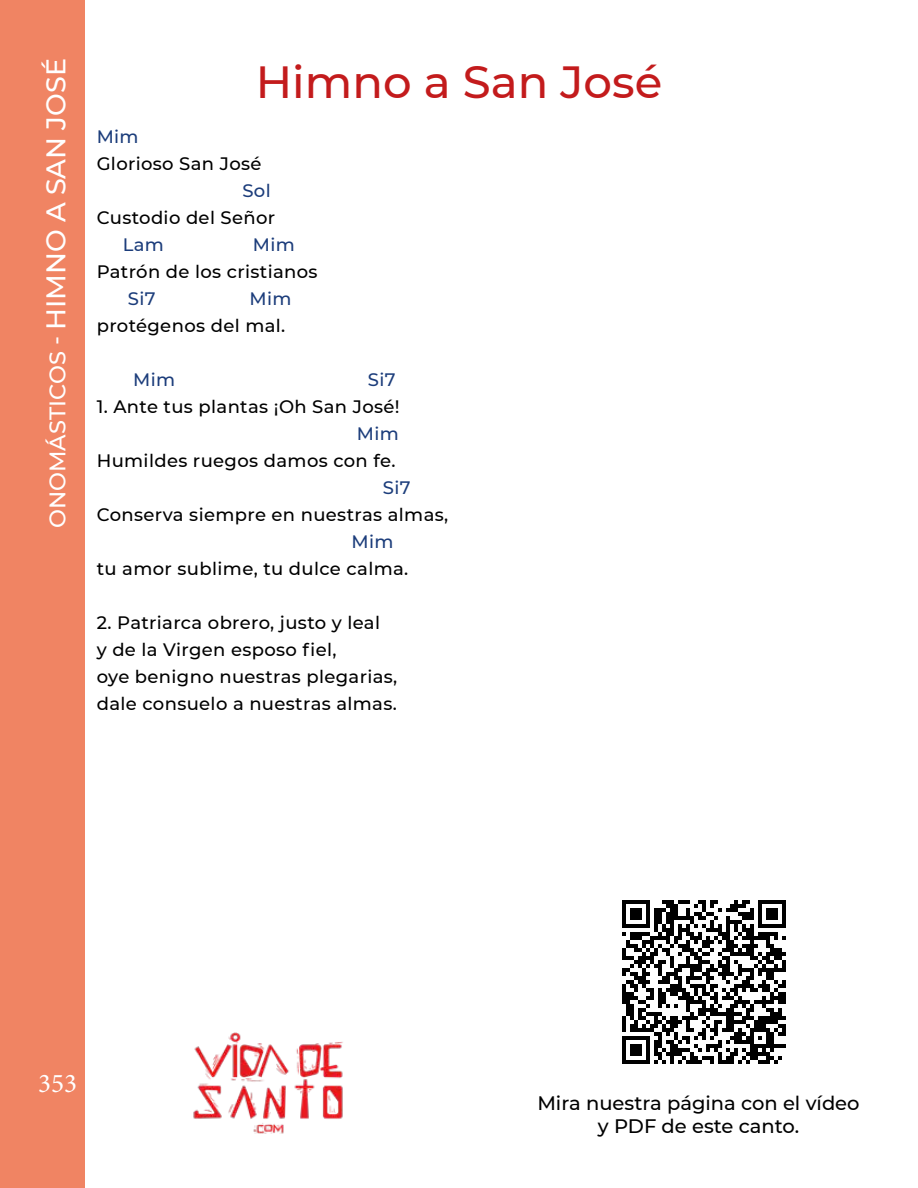
<style>
.page{position:relative;width:918px;height:1188px;background:#fff}
.page>*{position:absolute;margin:0;border:0;box-sizing:border-box;transform-origin:0 0}
.t1{font:500 45px "Montserrat";color:#c31b1c}
.t2{font:500 27px "Montserrat";color:#fff}
.t3{font:27px "Minion Pro";color:#fff}
.t4{font:500 19.5px/23.4px "Montserrat";color:#000;text-align:center}
.t5{font:500 18px/27px "Montserrat";letter-spacing:.02em;color:#000}
.t6{font:500 18px "Montserrat";letter-spacing:.02em;color:#1c3d7b}
.s1{font-size:22.5px}
</style>
<div class="page">
<div style="left:0;top:0;width:85px;height:1188px;background:#f08463"></div>
<img style="left:193px;top:1032px;width:150px;height:102px">
<svg style="left:622px;top:900px;width:164px;height:164px"></svg>
<h2 class="t2" style="left:37px;top:528px;width:472px;rotate:-90deg"><span class="s1">ONOMÁSTICOS -</span> HIMNO A SAN JOSÉ</h2>
<h1 class="t1" style="left:256px;top:51px;width:408px">Himno a San José</h1>
<p class="t6" style="left:97px;top:124px;width:43px">Mim</p>
<p class="t5" style="left:97px;top:150px;width:166px">Glorioso San José</p>
<p class="t6" style="left:242px;top:178px;width:30px">Sol</p>
<p class="t5" style="left:97px;top:204px;width:180px">Custodio del Señor</p>
<p class="t6" style="left:123px;top:232px;width:43px">Lam</p>
<p class="t6" style="left:253px;top:232px;width:43px">Mim</p>
<p class="t5" style="left:97px;top:258px;width:222px">Patrón de los cristianos</p>
<p class="t6" style="left:128px;top:286px;width:29px">Si7</p>
<p class="t6" style="left:250px;top:286px;width:43px">Mim</p>
<p class="t5" style="left:97px;top:312px;width:190px">protégenos del mal.</p>
<p class="t6" style="left:133px;top:367px;width:43px">Mim</p>
<p class="t6" style="left:368px;top:367px;width:29px">Si7</p>
<p class="t5" style="left:97px;top:393px;width:305px">1. Ante tus plantas ¡Oh San José!</p>
<p class="t6" style="left:357px;top:421px;width:43px">Mim</p>
<p class="t5" style="left:97px;top:447px;width:300px">Humildes ruegos damos con fe.</p>
<p class="t6" style="left:383px;top:475px;width:29px">Si7</p>
<p class="t5" style="left:97px;top:501px;width:353px">Conserva siempre en nuestras almas,</p>
<p class="t6" style="left:352px;top:529px;width:43px">Mim</p>
<p class="t5" style="left:97px;top:555px;width:313px">tu amor sublime, tu dulce calma.</p>
<p class="t5" style="left:97px;top:609px;width:302px">2. Patriarca obrero, justo y leal<br>y de la Virgen esposo fiel,<br>oye benigno nuestras plegarias, dale consuelo a nuestras almas.</p>
<h2 class="t3" style="left:38px;top:1065px;width:40px">353</h2>
<p class="t4" style="left:537px;top:1090px;width:324px">Mira nuestra página con el vídeo y PDF de este canto.</p>
</div>
